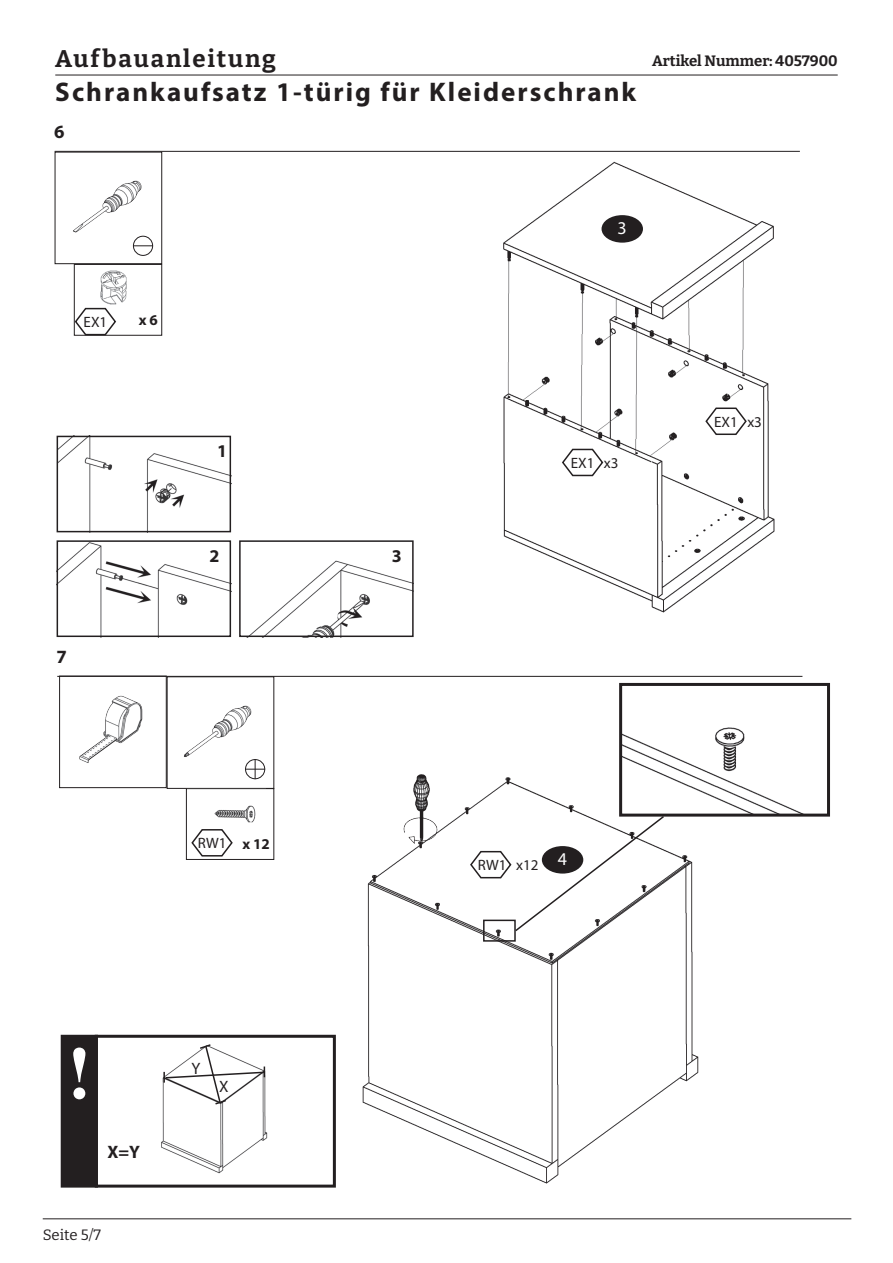
<style>
.page{position:relative;width:893px;height:1263px;background:#fff}
.page>*{position:absolute;margin:0;border:0;box-sizing:border-box;transform-origin:0 0}
.t1{font:700 75px "Times New Roman";color:#fff}
.t2{font:700 27px "Myriad Pro";letter-spacing:.075em;color:#231f20}
.t3{font:700 24px "Bitter";letter-spacing:.075em;color:#231f20}
.t4{font:700 18.75px "Myriad Pro";color:#231f20}
.t5{font:700 18px "Myriad Pro";color:#231f20}
.t6{font:18px "Myriad Pro";color:#fff}
.t7{font:16.5px "Myriad Pro";color:#231f20}
.t8{font:15px "Myriad Pro";color:#231f20}
.t9{font:700 15px "Bitter";color:#231f20}
.t10{font:15px "Bitter";letter-spacing:-.005em;color:#231f20}
.t11{font:700 15px "Myriad Pro";color:#231f20}
.s1{font-weight:700}
</style>
<div class="page">
<hr style="left:43px;top:1218px;width:808px;height:1px;background:#231f20">
<hr style="left:55px;top:75px;width:783px;height:1px;background:#231f20">
<hr style="left:55px;top:151px;width:745px;height:1px;background:#231f20">
<img style="left:503px;top:161px;width:272px;height:452px">
<img style="left:60px;top:543px;width:168px;height:91px">
<div style="left:57px;top:540px;width:174px;height:97px;border:2px solid #231f20"></div>
<img style="left:251px;top:560px;width:160px;height:74px">
<div style="left:239px;top:540px;width:175px;height:97px;border:2px solid #231f20"></div>
<svg style="left:133px;top:236px;width:20px;height:19px"></svg>
<div style="left:133px;top:236px;width:20px;height:20px;border:1px solid #231f20;border-radius:50%"></div>
<svg style="left:133px;top:245px;width:20px;height:1px"></svg>
<img style="left:73px;top:180px;width:81px;height:65px">
<div style="left:55px;top:152px;width:107px;height:112px;border:1px solid #231f20"></div>
<img style="left:100px;top:270px;width:27px;height:35px">
<div style="left:74px;top:264px;width:88px;height:72px;border:1px solid #231f20"></div>
<svg style="left:74px;top:306px;width:43px;height:30px"></svg>
<svg style="left:704px;top:406px;width:44px;height:30px"></svg>
<svg style="left:561px;top:447px;width:43px;height:30px"></svg>
<div style="left:601px;top:215px;width:42px;height:28px;background:#231f20;border-radius:50%"></div>
<img style="left:60px;top:439px;width:168px;height:90px">
<div style="left:57px;top:436px;width:174px;height:96px;border:2px solid #231f20"></div>
<hr style="left:57px;top:676px;width:745px;height:1px;background:#231f20">
<img style="left:230px;top:759px;width:469px;height:429px">
<img style="left:184px;top:705px;width:86px;height:65px">
<div style="left:167px;top:676px;width:107px;height:113px;border:1px solid #231f20"></div>
<img style="left:214px;top:790px;width:51px;height:57px">
<div style="left:186px;top:788px;width:88px;height:72px;border:1px solid #231f20"></div>
<svg style="left:191px;top:828px;width:43px;height:29px"></svg>
<svg style="left:245px;top:759px;width:20px;height:20px"></svg>
<img style="left:79px;top:695px;width:64px;height:68px">
<div style="left:59px;top:676px;width:108px;height:112px;border:1px solid #231f20"></div>
<div style="left:62px;top:1036px;width:34px;height:150px;background:#231f20"></div>
<div style="left:61px;top:1035px;width:37px;height:152px;border:3px solid #231f20"></div>
<img style="left:161px;top:1040px;width:164px;height:138px">
<div style="left:95px;top:1035px;width:241px;height:152px;border:3px solid #231f20"></div>
<img style="left:623px;top:727px;width:179px;height:86px">
<div style="left:619px;top:683px;width:211px;height:134px;border:3px solid #231f20"></div>
<div style="left:483px;top:919px;width:33px;height:23px;border:2px solid #231f20"></div>
<svg style="left:163px;top:1043px;width:102px;height:63px"></svg>
<img style="left:390px;top:765px;width:61px;height:80px">
<svg style="left:469px;top:814px;width:197px;height:119px"></svg>
<p class="t3" style="left:55px;top:43px;width:222px">Aufbauanleitung</p>
<p class="t2" style="left:55px;top:74px;width:582px">Schrankaufsatz 1-türig für Kleiderschrank</p>
<p class="t4" style="left:54px;top:119px;width:12px">6</p>
<p class="t9" style="left:652px;top:51px;width:187px">Artikel Nummer: 4057900</p>
<p class="t8" style="left:84px;top:313px;width:25px">EX1</p>
<p class="t11" style="left:139px;top:310px;width:21px">x 6</p>
<p class="t6" style="left:618px;top:217px;width:11px">3</p>
<p class="t4" style="left:57px;top:644px;width:12px">7</p>
<p class="t5" style="left:217px;top:439px;width:11px">1</p>
<p class="t5" style="left:209px;top:544px;width:11px">2</p>
<p class="t5" style="left:392px;top:544px;width:11px">3</p>
<p class="t8" style="left:571px;top:454px;width:49px">EX1 x3</p>
<p class="t8" style="left:714px;top:412px;width:49px">EX1 x3</p>
<p class="t8" style="left:198px;top:834px;width:74px">RW1 <span class="s1">x 12</span></p>
<p class="t8" style="left:478px;top:856px;width:91px">RW1 x12 <sup>4</sup></p>
<h1 class="t1" style="left:67px;top:1019px;width:26px">!</h1>
<p class="t5" style="left:107px;top:1140px;width:34px">X=Y</p>
<p class="t10" style="left:43px;top:1225px;width:60px">Seite 5/7</p>
<p class="t7" style="left:192px;top:1058px;width:10px">Y</p>
<p class="t7" style="left:219px;top:1077px;width:11px">X</p>
</div>
